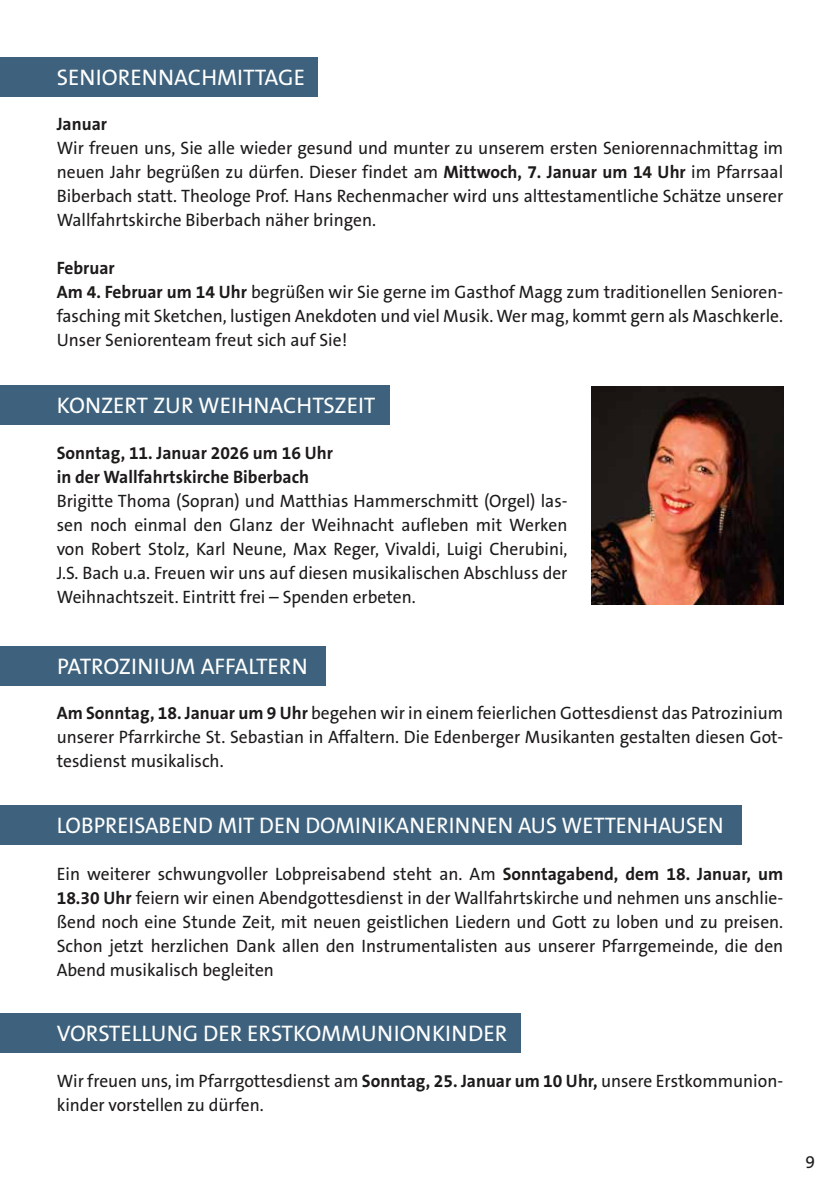
<style>
.page{position:relative;width:840px;height:1191px;background:#fff}
.page>*{position:absolute;margin:0;border:0;box-sizing:border-box;transform-origin:0 0}
.t1{font:22.6px "The Sans B5 Plain";color:#fff}
.t2{font:18px/24px "The Sans B5 Plain";color:#1c1b1a;text-align:justify}
.t3{font:700 18px/24px "The Sans B7";color:#1c1b1a}
.s1{font-family:"The Sans B7";font-weight:700}
</style>
<div class="page">
<div style="left:0;top:385px;width:389px;height:40px;background:#3e627d"></div>
<div style="left:0;top:57px;width:317px;height:39px;background:#3e627d"></div>
<div style="left:0;top:1013px;width:520px;height:40px;background:#3e627d"></div>
<div style="left:0;top:804px;width:741px;height:40px;background:#3e627d"></div>
<img style="left:591px;top:387px;width:191px;height:217px">
<div style="left:0;top:645px;width:326px;height:40px;background:#3e627d"></div>
<p class="t1" style="left:57px;top:65px;width:250px">SENIORENNACHMITTAGE</p>
<p class="t3" style="left:57px;top:113px;width:52px">Januar</p>
<p class="t2" style="left:57px;top:137px;width:727px">Wir freuen uns, Sie alle wieder gesund und munter zu unserem ersten Seniorennachmittag im neuen Jahr begrüßen zu dürfen. Dieser findet am <span class="s1">Mittwoch, 7. Januar um 14 Uhr</span> im Pfarrsaal Biberbach statt. Theologe Prof. Hans Rechenmacher wird uns alttestamentliche Schätze unserer Wallfahrtskirche Biberbach näher bringen.</p>
<p class="t3" style="left:57px;top:257px;width:60px">Februar</p>
<p class="t2" style="left:57px;top:281px;width:727px"><span class="s1">Am 4. Februar um 14 Uhr</span> begrüßen wir Sie gerne im Gasthof Magg zum traditionellen Senioren&shy;fasching mit Sketchen, lustigen Anekdoten und viel Musik. Wer mag, kommt gern als Maschkerle.<br>Unser Seniorenteam freut sich auf Sie!</p>
<p class="t1" style="left:57px;top:394px;width:320px">KONZERT ZUR WEIHNACHTSZEIT</p>
<p class="t3" style="left:57px;top:441px;width:278px">Sonntag, 11. Januar 2026 um 16 Uhr in der Wallfahrtskirche Biberbach</p>
<p class="t2" style="left:57px;top:489px;width:512px">Brigitte Thoma (Sopran) und Matthias Hammerschmitt (Orgel) las&shy;sen noch einmal den Glanz der Weihnacht aufleben mit Werken von Robert Stolz, Karl Neune, Max Reger, Vivaldi, Luigi Cherubini, J.S. Bach u.a. Freuen wir uns auf diesen musikalischen Abschluss der Weihnachtszeit. Eintritt frei – Spenden erbeten.</p>
<p class="t1" style="left:57px;top:654px;width:252px">PATROZINIUM AFFALTERN</p>
<p class="t2" style="left:57px;top:702px;width:727px"><span class="s1">Am Sonntag, 18. Januar um 9 Uhr</span> begehen wir in einem feierlichen Gottesdienst das Patrozinium unserer Pfarrkirche St. Sebastian in Affaltern. Die Edenberger Musikanten gestalten diesen Got&shy;tesdienst musikalisch.</p>
<p class="t1" style="left:57px;top:813px;width:668px">LOBPREISABEND MIT DEN DOMINIKANERINNEN AUS WETTENHAUSEN</p>
<p class="t2" style="left:57px;top:862px;width:727px">Ein weiterer schwungvoller Lobpreisabend steht an. Am <span class="s1">Sonntagabend, dem 18. Januar, um 18.30 Uhr</span> feiern wir einen Abendgottesdienst in der Wallfahrtskirche und nehmen uns anschlie&shy;ßend noch eine Stunde Zeit, mit neuen geistlichen Liedern und Gott zu loben und zu preisen.<br>Schon jetzt herzlichen Dank allen den Instrumentalisten aus unserer Pfarrgemeinde, die den Abend musikalisch begleiten</p>
<p class="t1" style="left:57px;top:1022px;width:451px">VORSTELLUNG DER ERSTKOMMUNIONKINDER</p>
<p class="t2" style="left:57px;top:1069px;width:727px">Wir freuen uns, im Pfarrgottesdienst am <span class="s1">Sonntag, 25. Januar um 10 Uhr,</span> unsere Erstkommunion&shy;kinder vorstellen zu dürfen.</p>
<p class="t2" style="left:804px;top:1150px;width:11px">9</p>
</div>
